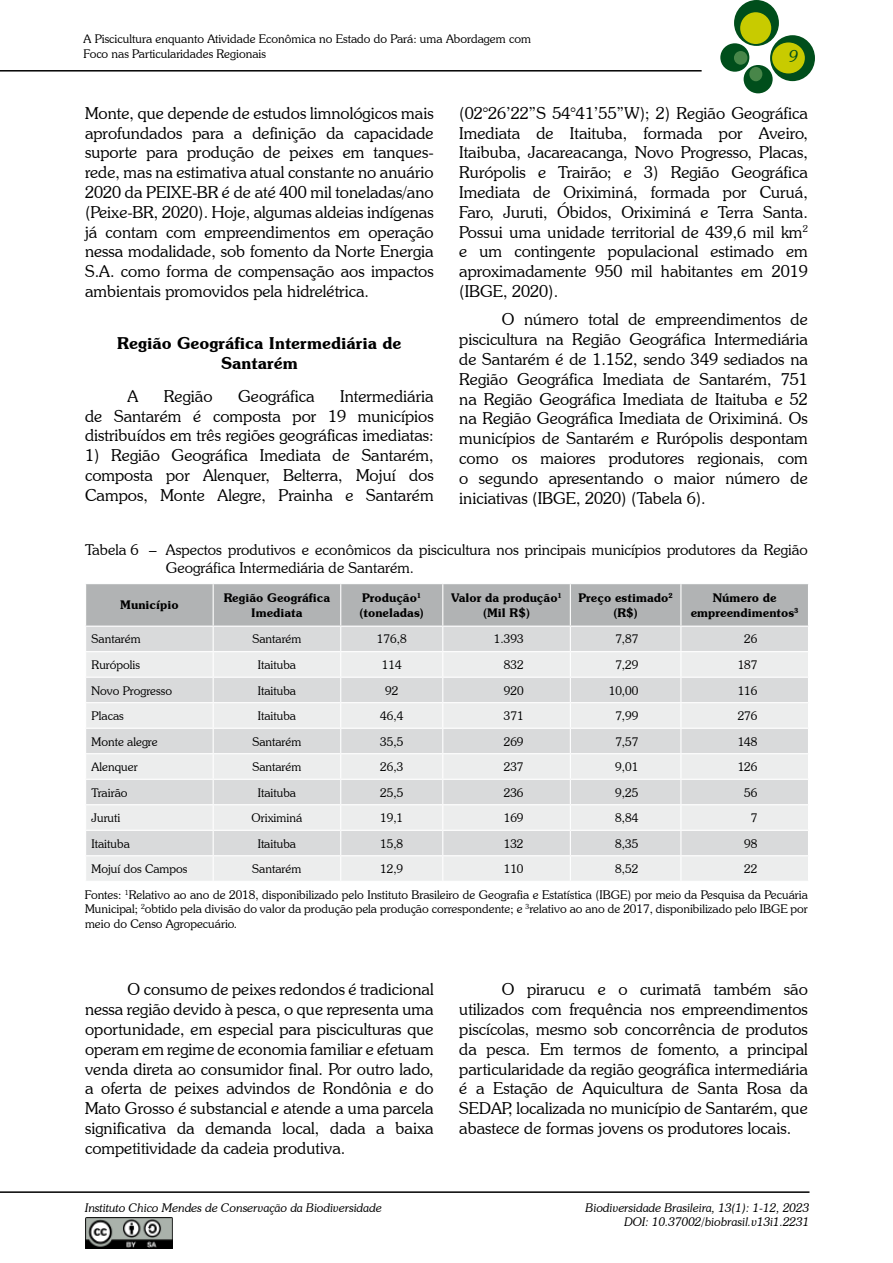
<style>
.page{position:relative;width:893px;height:1263px;background:#fff}
.page>*{position:absolute;margin:0;border:0;box-sizing:border-box;transform-origin:0 0}
.t1{font:300 16.5px/19.8px "Souvenir IT Cby BT";color:#000;text-align:justify}
.t2{font:600 16.5px/19.8px "Souvenir IT Cby BT";color:#000;text-align:center}
.t3{font:italic 300 16.5px "Souvenir IT Cby BT";color:#004e1b}
.t4{font:300 15px/18px "Souvenir IT Cby BT";color:#000}
.t5{font:300 12px/14.4px "Souvenir IT Cby BT";color:#000}
.t6{font:italic 300 12px/14.4px "Souvenir IT Cby BT";color:#000;text-align:right}
.t7{font:600 12px/14.4px "Souvenir IT Cby BT";color:#000;text-align:center}
</style>
<div class="page">
<div style="left:734px;top:0;width:45px;height:46px;background:#004e1b;border-radius:50%"></div>
<div style="left:770px;top:35px;width:45px;height:46px;background:#004e1b;border-radius:50%"></div>
<div style="left:720px;top:43px;width:29px;height:29px;background:#004e1b;border-radius:50%"></div>
<div style="left:744px;top:65px;width:29px;height:28px;background:#004e1b;border-radius:50%"></div>
<div style="left:740px;top:12px;width:31px;height:32px;background:#c8cb00;border-radius:50%"></div>
<div style="left:772px;top:42px;width:33px;height:31px;background:#c8cb00;border-radius:50%"></div>
<div style="left:734px;top:51px;width:13px;height:14px;background:#488649;border-radius:50%"></div>
<div style="left:749px;top:67px;width:13px;height:14px;background:#488649;border-radius:50%"></div>
<hr style="left:0;top:1191px;width:809px;height:2px;background:#000">
<hr style="left:0;top:70px;width:702px;height:2px;background:#000">
<img style="left:85px;top:1218px;width:87px;height:30px">
<svg style="left:86px;top:584px;width:722px;height:297px;background:#dddede"></svg>
<p class="t5" style="left:84px;top:32px;width:449px">A Piscicultura enquanto Atividade Econômica no Estado do Pará: uma Abordagem com<br>Foco nas Particularidades Regionais</p>
<p class="t3" style="left:789px;top:46px;width:11px">9</p>
<p class="t1" style="left:85px;top:103px;width:350px">Monte, que depende de estudos limnológicos mais aprofundados para a definição da capacidade suporte para produção de peixes em tanques&shy;rede, mas na estimativa atual constante no anuário 2020 da PEIXE-BR é de até 400 mil toneladas/ano (Peixe-BR, 2020). Hoje, algumas aldeias indígenas já contam com empreendimentos em operação nessa modalidade, sob fomento da Norte Energia S.A. como forma de compensação aos impactos ambientais promovidos pela hidrelétrica.</p>
<p class="t2" style="left:117px;top:333px;width:286px">Região Geográfica Intermediária de<br>Santarém</p>
<p class="t1" style="left:128px;top:386px;width:12px">A</p>
<p class="t1" style="left:164px;top:386px;width:50px">Região</p>
<p class="t1" style="left:238px;top:386px;width:78px">Geográfica</p>
<p class="t1" style="left:459px;top:103px;width:350px">(02°26’22”S 54°41’55”W); 2) Região Geográfica Imediata de Itaituba, formada por Aveiro, Itaibuba, Jacareacanga, Novo Progresso, Placas, Rurópolis e Trairão; e 3) Região Geográfica Imediata de Oriximiná, formada por Curuá, Faro, Juruti, Óbidos, Oriximiná e Terra Santa.<br>Possui uma unidade territorial de 439,6 mil km<sup>2 </sup>e um contingente populacional estimado em aproximadamente 950 mil habitantes em 2019 (IBGE, 2020).</p>
<p class="t1" style="left:459px;top:309px;width:350px;text-indent:43px">O número total de empreendimentos de piscicultura na Região Geográfica Intermediária de Santarém é de 1.152, sendo 349 sediados na Região Geográfica Imediata de Santarém, 751 na Região Geográfica Imediata de Itaituba e 52 na Região Geográfica Imediata de Oriximiná. Os municípios de Santarém e Rurópolis despontam como os maiores produtores regionais, com o segundo apresentando o maior número de iniciativas (IBGE, 2020) (Tabela 6).</p>
<p class="t4" style="left:166px;top:540px;width:643px;text-indent:-81px">Tabela 6 – Aspectos produtivos e econômicos da piscicultura nos principais municípios produtores da Região<br>Geográfica Intermediária de Santarém.</p>
<p class="t7" style="left:120px;top:598px;width:60px">Município</p>
<p class="t7" style="left:224px;top:590px;width:108px">Região Geográfica<br>Imediata</p>
<p class="t7" style="left:359px;top:590px;width:66px;text-align:left">Produção<sup>1 </sup>(toneladas)</p>
<p class="t7" style="left:451px;top:590px;width:112px">Valor da produção<sup>1 </sup>(Mil R$)</p>
<p class="t7" style="left:579px;top:590px;width:96px">Preço estimado<sup>2 </sup>(R$)</p>
<p class="t7" style="left:691px;top:590px;width:110px">Número de empreendimentos<sup>3</sup></p>
<p class="t5" style="left:92px;top:632px;width:51px">Santarém</p>
<p class="t5" style="left:252px;top:632px;width:51px">Santarém</p>
<p class="t5" style="left:377px;top:632px;width:31px">176,8</p>
<p class="t5" style="left:494px;top:632px;width:31px">1.393</p>
<p class="t5" style="left:615px;top:632px;width:25px">7,87</p>
<p class="t5" style="left:744px;top:632px;width:15px">26</p>
<p class="t5" style="left:92px;top:657px;width:50px">Rurópolis</p>
<p class="t5" style="left:258px;top:657px;width:40px">Itaituba</p>
<p class="t5" style="left:382px;top:657px;width:21px">114</p>
<p class="t5" style="left:504px;top:657px;width:21px">832</p>
<p class="t5" style="left:615px;top:657px;width:25px">7,29</p>
<p class="t5" style="left:738px;top:657px;width:21px">187</p>
<p class="t5" style="left:92px;top:683px;width:82px">Novo Progresso</p>
<p class="t5" style="left:258px;top:683px;width:40px">Itaituba</p>
<p class="t5" style="left:385px;top:683px;width:15px">92</p>
<p class="t5" style="left:504px;top:683px;width:21px">920</p>
<p class="t5" style="left:609px;top:683px;width:31px">10,00</p>
<p class="t5" style="left:738px;top:683px;width:21px">116</p>
<p class="t5" style="left:92px;top:708px;width:34px">Placas</p>
<p class="t5" style="left:258px;top:708px;width:40px">Itaituba</p>
<p class="t5" style="left:380px;top:708px;width:25px">46,4</p>
<p class="t5" style="left:504px;top:708px;width:21px">371</p>
<p class="t5" style="left:615px;top:708px;width:25px">7,99</p>
<p class="t5" style="left:738px;top:708px;width:21px">276</p>
<p class="t5" style="left:92px;top:734px;width:68px">Monte alegre</p>
<p class="t5" style="left:252px;top:734px;width:51px">Santarém</p>
<p class="t5" style="left:380px;top:734px;width:25px">35,5</p>
<p class="t5" style="left:504px;top:734px;width:21px">269</p>
<p class="t5" style="left:615px;top:734px;width:25px">7,57</p>
<p class="t5" style="left:738px;top:734px;width:21px">148</p>
<p class="t5" style="left:92px;top:759px;width:48px">Alenquer</p>
<p class="t5" style="left:252px;top:759px;width:51px">Santarém</p>
<p class="t5" style="left:380px;top:759px;width:25px">26,3</p>
<p class="t5" style="left:504px;top:759px;width:21px">237</p>
<p class="t5" style="left:615px;top:759px;width:25px">9,01</p>
<p class="t5" style="left:738px;top:759px;width:21px">126</p>
<p class="t5" style="left:92px;top:785px;width:37px">Trairão</p>
<p class="t5" style="left:258px;top:785px;width:40px">Itaituba</p>
<p class="t5" style="left:380px;top:785px;width:25px">25,5</p>
<p class="t5" style="left:504px;top:785px;width:21px">236</p>
<p class="t5" style="left:615px;top:785px;width:25px">9,25</p>
<p class="t5" style="left:744px;top:785px;width:15px">56</p>
<p class="t5" style="left:92px;top:810px;width:30px">Juruti</p>
<p class="t5" style="left:252px;top:810px;width:52px">Oriximiná</p>
<p class="t5" style="left:380px;top:810px;width:25px">19,1</p>
<p class="t5" style="left:504px;top:810px;width:21px">169</p>
<p class="t5" style="left:615px;top:810px;width:25px">8,84</p>
<p class="t5" style="left:751px;top:810px;width:8px">7</p>
<p class="t5" style="left:92px;top:836px;width:40px">Itaituba</p>
<p class="t5" style="left:258px;top:836px;width:40px">Itaituba</p>
<p class="t5" style="left:380px;top:836px;width:25px">15,8</p>
<p class="t5" style="left:504px;top:836px;width:21px">132</p>
<p class="t5" style="left:615px;top:836px;width:25px">8,35</p>
<p class="t5" style="left:744px;top:836px;width:15px">98</p>
<p class="t5" style="left:92px;top:861px;width:97px">Mojuí dos Campos</p>
<p class="t5" style="left:252px;top:861px;width:51px">Santarém</p>
<p class="t5" style="left:380px;top:861px;width:25px">12,9</p>
<p class="t5" style="left:504px;top:861px;width:21px">110</p>
<p class="t5" style="left:615px;top:861px;width:25px">8,52</p>
<p class="t1" style="left:85px;top:386px;width:350px;text-indent:255px">Intermediária de Santarém é composta por 19 municípios distribuídos em três regiões geográficas imediatas:</p>
<p class="t1" style="left:85px;top:445px;width:350px">1) Região Geográfica Imediata de Santarém, composta por Alenquer, Belterra, Mojuí dos Campos, Monte Alegre, Prainha e Santarém</p>
<p class="t5" style="left:85px;top:856px;width:724px;line-height:25.7px;text-indent:659px">22<br>Fontes: <sup>1</sup>Relativo ao ano de 2018, disponibilizado pelo Instituto Brasileiro de Geografia e Estatística (IBGE) por meio da Pesquisa da Pecuária</p>
<p class="t5" style="left:85px;top:901px;width:724px">Municipal; <sup>2</sup>obtido pela divisão do valor da produção pela produção correspondente; e <sup>3</sup>relativo ao ano de 2017, disponibilizado pelo IBGE por meio do Censo Agropecuário.</p>
<p class="t1" style="left:85px;top:979px;width:350px;text-indent:43px">O consumo de peixes redondos é tradicional nessa região devido à pesca, o que representa uma oportunidade, em especial para pisciculturas que operam em regime de economia familiar e efetuam venda direta ao consumidor final. Por outro lado, a oferta de peixes advindos de Rondônia e do Mato Grosso é substancial e atende a uma parcela significativa da demanda local, dada a baixa competitividade da cadeia produtiva.</p>
<p class="t1" style="left:459px;top:979px;width:350px;text-indent:43px">O pirarucu e o curimatã também são utilizados com frequência nos empreendimentos piscícolas, mesmo sob concorrência de produtos da pesca. Em termos de fomento, a principal particularidade da região geográfica intermediária é a Estação de Aquicultura de Santa Rosa da SEDAP, localizada no município de Santarém, que abastece de formas jovens os produtores locais.</p>
<p class="t6" style="left:85px;top:1200px;width:298px">Instituto Chico Mendes de Conservação da Biodiversidade</p>
<p class="t6" style="left:586px;top:1200px;width:225px">Biodiversidade Brasileira, 13(1): 1-12, 2023<br>DOI: 10.37002/biobrasil.v13i1.2231</p>
</div>
